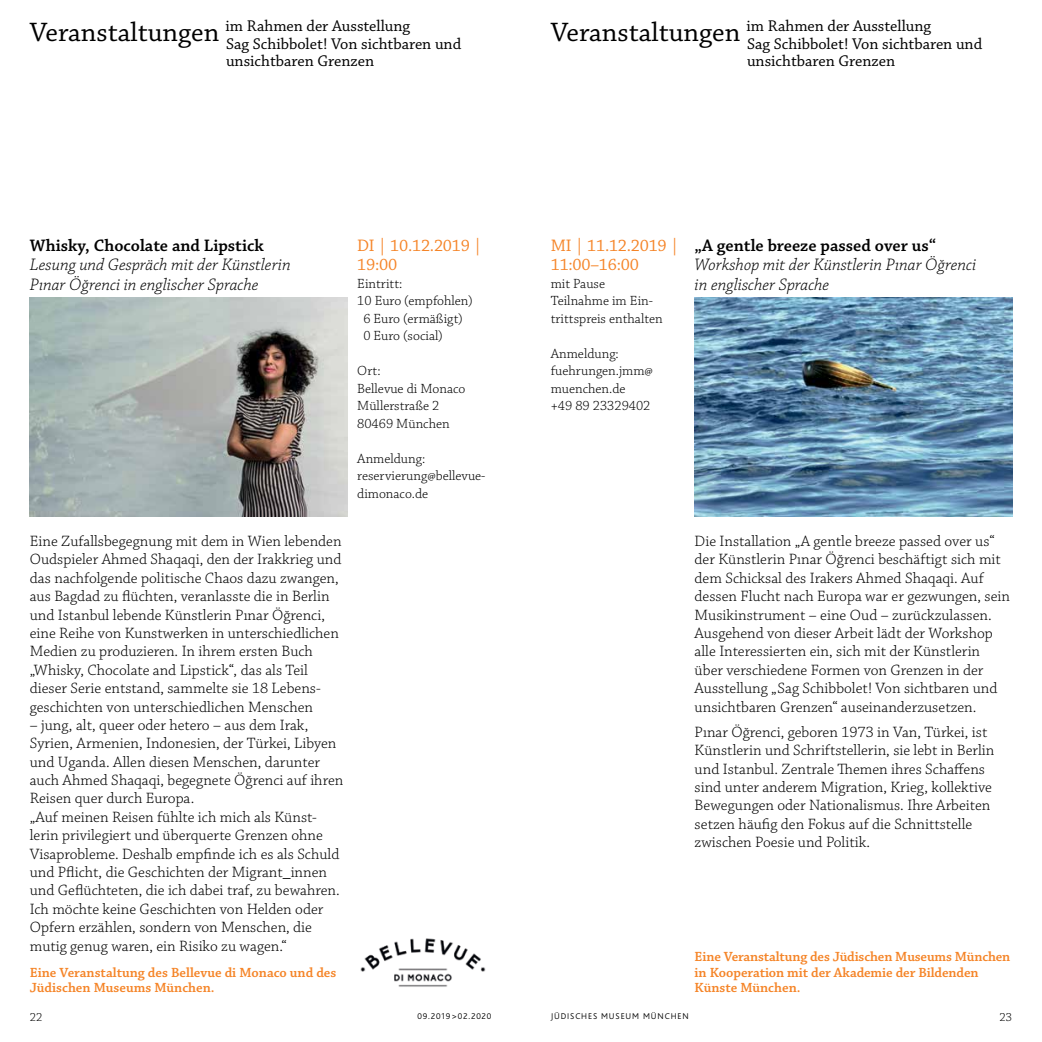
<style>
.page{position:relative;width:1042px;height:1042px;background:#fff}
.page>*{position:absolute;margin:0;border:0;box-sizing:border-box;transform-origin:0 0}
.t1{font:italic 300 17.5px/19.2px "Chaparral Pro";color:#000}
.t2{font:600 17.5px "Chaparral Pro";color:#000}
.t3{font:17.5px/19.2px "Chaparral Pro";letter-spacing:-.015em;color:#f58427}
.t4{font:16.28px/17.5px "Chaparral Pro";color:#000}
.t5{font:300 15.75px/18.4px "Chaparral Pro";color:#000}
.t6{font:300 14px/17.5px "Chaparral Pro";color:#000}
.t7{font:600 14px/15.8px "Chaparral Pro";letter-spacing:-.005em;color:#f58427}
.t8{font:300 12.25px "Chaparral Pro";color:#000}
.t9{font:300 8.75px "Bliss";letter-spacing:.1em;color:#000}
.s1{font-size:28px}
</style>
<div class="page">
<img style="left:694px;top:298px;width:318px;height:218px">
<img style="left:30px;top:298px;width:317px;height:218px">
<img style="left:360px;top:938px;width:126px;height:49px">
<p class="t4" style="left:226px;top:18px;width:237px;text-indent:-196px"><span class="s1">Veranstaltungen</span> im Rahmen der Ausstellung<br>Sag Schibbolet! Von sichtbaren und unsichtbaren Grenzen</p>
<p class="t4" style="left:747px;top:18px;width:237px;text-indent:-196px"><span class="s1">Veranstaltungen</span> im Rahmen der Ausstellung<br>Sag Schibbolet! Von sichtbaren und unsichtbaren Grenzen</p>
<p class="t2" style="left:30px;top:236px;width:235px">Whisky, Chocolate and Lipstick</p>
<p class="t1" style="left:30px;top:256px;width:262px">Lesung und Gespräch mit der Künstlerin<br>Pınar Öğrenci in englischer Sprache</p>
<p class="t3" style="left:357px;top:237px;width:127px">DI | 10.12.2019 |<br>19:00</p>
<p class="t6" style="left:357px;top:275px;width:47px">Eintritt:</p>
<p class="t6" style="left:357px;top:293px;width:117px">10 Euro (empfohlen)</p>
<p class="t6" style="left:363px;top:310px;width:101px">6 Euro (ermäßigt)</p>
<p class="t6" style="left:363px;top:328px;width:81px">0 Euro (social)</p>
<p class="t6" style="left:357px;top:363px;width:110px">Ort:<br>Bellevue di Monaco<br>Müllerstraße 2<br>80469 München</p>
<p class="t6" style="left:357px;top:450px;width:130px">Anmeldung: reservierung@bellevue&shy;dimonaco.de</p>
<p class="t5" style="left:30px;top:532px;width:313px">Eine Zufallsbegegnung mit dem in Wien lebenden Oudspieler Ahmed Shaqaqi, den der Irakkrieg und das nachfolgende politische Chaos dazu zwangen, aus Bagdad zu flüchten, veranlasste die in Berlin und Istanbul lebende Künstlerin Pınar Öğrenci, eine Reihe von Kunstwerken in unterschiedlichen Medien zu produzieren. In ihrem ersten Buch „Whisky, Chocolate and Lipstick“, das als Teil dieser Serie entstand, sammelte sie 18 Lebens&shy;geschichten von unterschiedlichen Menschen</p>
<p class="t5" style="left:30px;top:716px;width:315px">– jung, alt, queer oder hetero – aus dem Irak, Syrien, Armenien, Indonesien, der Türkei, Libyen und Uganda. Allen diesen Menschen, darunter auch Ahmed Shaqaqi, begegnete Öğrenci auf ihren Reisen quer durch Europa.<br>„Auf meinen Reisen fühlte ich mich als Künst&shy;lerin privilegiert und überquerte Grenzen ohne Visaprobleme. Deshalb empfinde ich es als Schuld und Pflicht, die Geschichten der Migrant_innen und Geflüchteten, die ich dabei traf, zu bewahren.<br>Ich möchte keine Geschichten von Helden oder Opfern erzählen, sondern von Menschen, die mutig genug waren, ein Risiko zu wagen.“</p>
<p class="t7" style="left:30px;top:965px;width:308px">Eine Veranstaltung des Bellevue di Monaco und des<br>Jüdischen Museums München.</p>
<p class="t3" style="left:551px;top:237px;width:130px">MI | 11.12.2019 |<br>11:00–16:00</p>
<p class="t6" style="left:551px;top:275px;width:113px">mit Pause<br>Teilnahme im Ein&shy;trittspreis enthalten</p>
<p class="t6" style="left:551px;top:345px;width:104px">Anmeldung: fuehrungen.jmm@ muenchen.de<br>+49 89 23329402</p>
<p class="t2" style="left:694px;top:236px;width:243px">„A gentle breeze passed over us“</p>
<p class="t1" style="left:694px;top:256px;width:283px">Workshop mit der Künstlerin Pınar Öğrenci in englischer Sprache</p>
<p class="t5" style="left:694px;top:532px;width:317px">Die Installation „A gentle breeze passed over us“ der Künstlerin Pınar Öğrenci beschäftigt sich mit dem Schicksal des Irakers Ahmed Shaqaqi. Auf dessen Flucht nach Europa war er gezwungen, sein Musikinstrument – eine Oud – zurückzulassen.<br>Ausgehend von dieser Arbeit lädt der Workshop alle Interessierten ein, sich mit der Künstlerin über verschiedene Formen von Grenzen in der Ausstellung „Sag Schibbolet! Von sichtbaren und unsichtbaren Grenzen“ auseinanderzusetzen.</p>
<p class="t5" style="left:694px;top:723px;width:301px">Pınar Öğrenci, geboren 1973 in Van, Türkei, ist Künstlerin und Schriftstellerin, sie lebt in Berlin und Istanbul. Zentrale Themen ihres Schaffens sind unter anderem Migration, Krieg, kollektive Bewegungen oder Nationalismus. Ihre Arbeiten setzen häufig den Fokus auf die Schnittstelle zwischen Poesie und Politik.</p>
<p class="t7" style="left:694px;top:949px;width:317px">Eine Veranstaltung des Jüdischen Museums München in Kooperation mit der Akademie der Bildenden<br>Künste München.</p>
<p class="t8" style="left:30px;top:1010px;width:14px">22</p>
<p class="t9" style="left:417px;top:1011px;width:75px">09.2019&gt;02.2020</p>
<p class="t9" style="left:551px;top:1011px;width:139px">JÜDISCHES MUSEUM MÜNCHEN</p>
<p class="t8" style="left:999px;top:1010px;width:14px">23</p>
</div>
